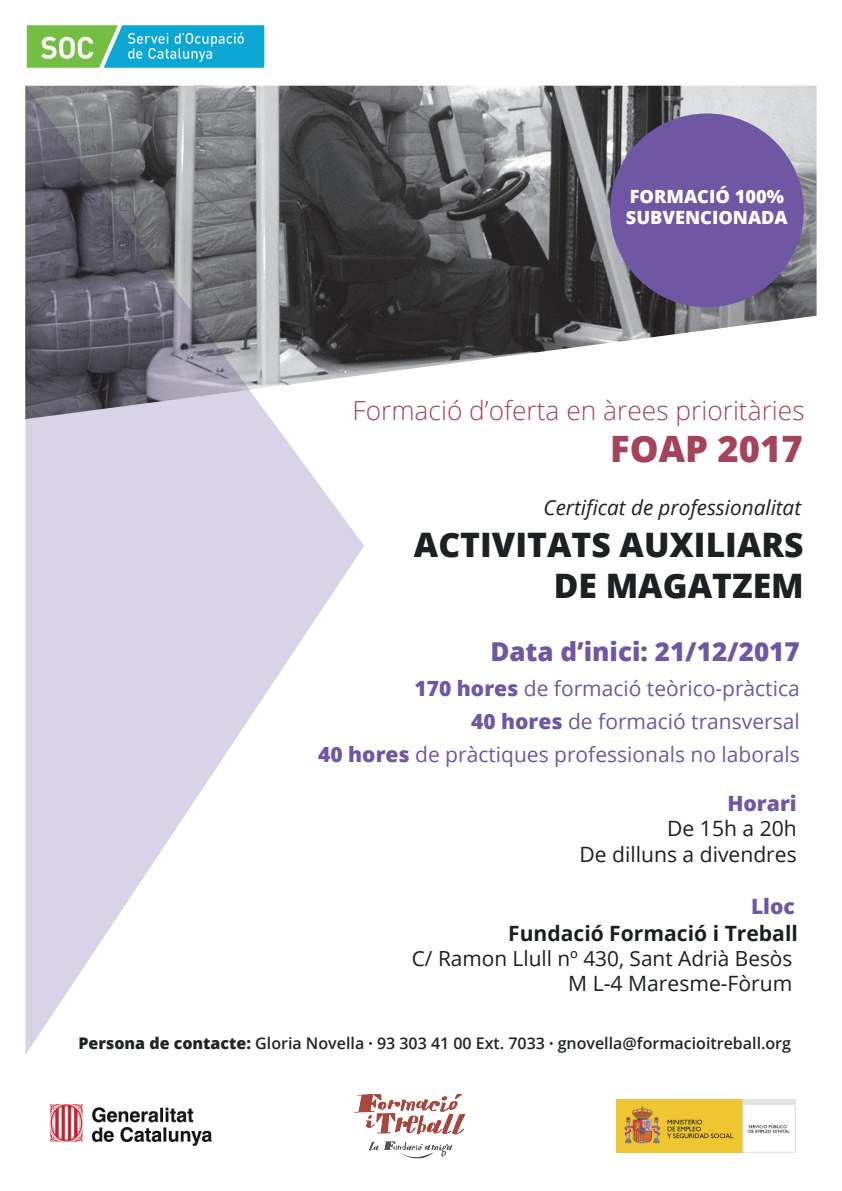
<style>
.page{position:relative;width:842px;height:1191px;background:#fff}
.page>*{position:absolute;margin:0;border:0;box-sizing:border-box;transform-origin:0 0}
.t1{font:800 36.3px "Open Sans";color:#a44359}
.t2{font:800 33.7px/40.4px "Open Sans";color:#1d2124;text-align:right}
.t3{font:300 26.3px "Open Sans";color:#a44359}
.t4{font:800 26px "Open Sans";color:#6f57a4}
.t5{font:21.1px/25.3px "Open Sans";color:#1b1f22;text-align:right}
.t6{font:700 21.1px "Open Sans";color:#1b1f22}
.t7{font:800 21.1px "Open Sans";color:#6f57a4}
.t8{font:21px/32.8px "Open Sans";color:#6f57a4;text-align:right}
.t9{font:20.8px "Open Sans";color:#1b1f22}
.t10{font:italic 20.7px "Open Sans";color:#1d2124}
.t11{font:800 18.2px/21.8px "Open Sans";color:#fff}
.t12{font:600 16px "Open Sans";color:#202427}
.s1{font-weight:800}
.s2{color:#231f20}
</style>
<div class="page">
<img style="left:364px;top:86px;width:452px;height:289px">
<img style="left:26px;top:25px;width:239px;height:42px">
<img style="left:49px;top:1104px;width:163px;height:42px">
<img style="left:616px;top:1099px;width:179px;height:53px">
<img style="left:354px;top:1093px;width:111px;height:66px">
<svg style="left:25px;top:86px;width:339px;height:969px"></svg>
<div style="left:610px;top:113px;width:194px;height:194px;background:#6f57a4;border-radius:50%"></div>
<p class="t11" style="left:626px;top:184px;width:163px">FORMACIÓ 100%<br>SUBVENCIONADA</p>
<p class="t3" style="left:352px;top:392px;width:454px">Formació d’oferta en àrees prioritàries</p>
<h1 class="t1" style="left:610px;top:421px;width:194px">FOAP 2017</h1>
<p class="t10" style="left:544px;top:493px;width:259px">Certificat de professionalitat</p>
<h2 class="t2" style="left:414px;top:523px;width:391px">ACTIVITATS AUXILIARS<br>DE MAGATZEM</h2>
<p class="t4" style="left:490px;top:632px;width:311px">Data d’inici: 21/12/2017</p>
<p class="t8" style="left:318px;top:671px;width:483px"><span class="s1">170 hores</span> de formació teòrico-pràctica<br><span class="s1">40 hores</span> de formació transversal<br><span class="s1">40 hores</span> de pràctiques professionals no laborals</p>
<p class="t7" style="left:727px;top:787px;width:71px">Horari</p>
<p class="t5" style="left:579px;top:815px;width:219px">De 15h a 20h<br>De dilluns a divendres</p>
<p class="t7" style="left:751px;top:890px;width:45px">Lloc</p>
<p class="t6" style="left:508px;top:918px;width:291px">Fundació Formació i Treball</p>
<p class="t9" style="left:412px;top:944px;width:382px">C/ Ramon Llull nº 430, Sant Adrià Besòs</p>
<p class="t5" style="left:568px;top:970px;width:226px">M L-4 Maresme-Fòrum</p>
<p class="t12" style="left:78px;top:1032px;width:714px"><span class="s1">Persona de contacte:</span> Gloria Novella <span class="s2">·</span> 93 303 41 00 Ext. 7033 <span class="s2">·</span> gnovella@formacioitreball.org</p>
</div>
